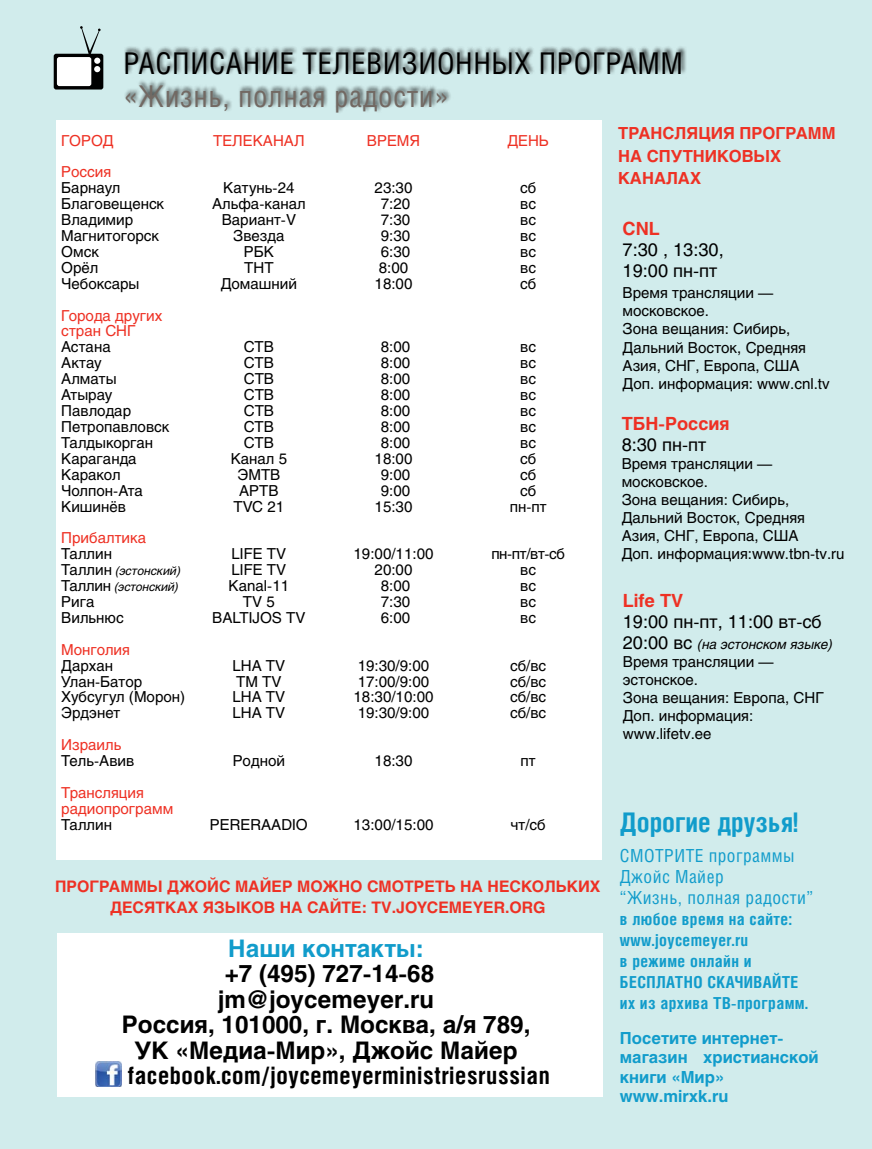
<style>
.page{position:relative;width:872px;height:1149px;background:#fff}
.page>*{position:absolute;margin:0;border:0;box-sizing:border-box;transform-origin:0 0}
.t1{font:30px "Helios Cond";color:#000}
.t2{font:30px "Helios Cond";letter-spacing:.02em;color:#726963}
.t3{font:700 27px "Helios Cond";color:#119ccb}
.t4{font:700 24px/25.5px "Helios";color:#000;text-align:center}
.t5{font:700 24px "Helios Cond";letter-spacing:.025em;color:#000}
.t6{font:700 24px "Helios";color:#119ccb}
.t7{font:18px/21px "Helios";color:#000}
.t8{font:18px/21px "Helios Cond";letter-spacing:.025em;color:#119ccb}
.t9{font:700 18px "Helios";color:#ee3124}
.t10{font:700 16.5px/21px "Helios Cond";letter-spacing:.025em;color:#119ccb}
.t11{font:700 16.5px/19.5px "Helios";color:#119ccb}
.t12{font:700 16.5px/22.5px "Helios";color:#ee3124}
.t13{font:700 15.75px "Helios";color:#ee3124}
.t14{font:700 15.75px "Helios";letter-spacing:.06em;color:#ee3124}
.t15{font:15px/15.9px "Helios";color:#000}
.t16{font:15px/15.9px "Helios";color:#ee3124}
.t17{font:italic 13.5px "Helios";color:#000}
.t18{font:italic 12px/15.9px "Helios";color:#000}
.s1{font-style:normal;font-size:15px}
.s2{font-style:normal;font-size:18px}
</style>
<div class="page">
<div style="left:0;top:0;width:872px;height:1148px;background:#d1ecec"></div>
<div style="left:56px;top:120px;width:546px;height:739px;background:#fff"></div>
<div style="left:57px;top:933px;width:546px;height:163px;background:#fff"></div>
<svg style="left:54px;top:26px;width:49px;height:63px"></svg>
<div style="left:124px;top:45px;width:563px;height:69px;background:#000;opacity:.75"></div>
<img style="left:96px;top:1061px;width:25px;height:25px">
<h1 class="t1" style="left:124px;top:45px;width:17px">расписаниете</h1>
<h1 class="t1" style="left:332px;top:45px;width:278px">левизионных программ</h1>
<h1 class="t2" style="left:124px;top:78px;width:326px">«Жизнь, полная радости»</h1>
<p class="t16" style="left:61px;top:124px;width:54px;line-height:31.8px">ГОРОД<br>Россия</p>
<p class="t15" style="left:61px;top:180px;width:105px">Барнаул<br>Благовещенск<br>Владимир<br>Магнитогорск<br>Омск<br>Орёл<br>Чебоксары</p>
<p class="t16" style="left:61px;top:307px;width:103px">Города других стран СНГ</p>
<p class="t15" style="left:61px;top:339px;width:110px">Астана<br>Актау<br>Алматы<br>Атырау<br>Павлодар<br>Петропавловск<br>Талдыкорган<br>Караганда<br>Каракол<br>Чолпон-Ата<br>Кишинёв</p>
<p class="t16" style="left:61px;top:529px;width:86px">Прибалтика</p>
<p class="t15" style="left:61px;top:545px;width:52px">Таллин</p>
<p class="t18" style="left:61px;top:562px;width:121px"><span class="s1">Таллин</span> (эстонский)<br><span class="s1">Таллин</span> (эстонский)</p>
<p class="t15" style="left:61px;top:593px;width:64px">Рига<br>Вильнюс</p>
<p class="t16" style="left:61px;top:641px;width:70px">Монголия</p>
<p class="t15" style="left:61px;top:657px;width:126px">Дархан<br>Улан-Батор<br>Хубсугул (Морон)<br>Эрдэнет</p>
<p class="t16" style="left:61px;top:736px;width:62px">Израиль</p>
<p class="t15" style="left:61px;top:752px;width:75px">Тель-Авив</p>
<p class="t16" style="left:61px;top:784px;width:113px">Трансляция радиопрограмм</p>
<p class="t15" style="left:61px;top:816px;width:52px">Таллин</p>
<p class="t16" style="left:213px;top:132px;width:93px">ТЕЛЕКАНАЛ</p>
<p class="t15" style="left:212px;top:180px;width:95px;text-align:center">Катунь-24<br>Альфа-канал<br>Вариант-V<br>Звезда<br>РБК<br>ТНТ<br>Домашний</p>
<p class="t15" style="left:231px;top:339px;width:58px;text-align:center">СТВ<br>СТВ<br>СTB<br>СTB<br>СTB<br>СТВ<br>СТВ<br>Канал 5<br>ЭМТВ<br>АРТВ<br>TVC 21</p>
<p class="t15" style="left:212px;top:545px;width:95px;text-align:center">LIFE ТV<br>LIFE ТV<br>Kanal-11<br>ТV 5<br>BALTIJOS TV</p>
<p class="t15" style="left:232px;top:657px;width:54px">LHA TV<br>TM TV<br>LHA TV<br>LHA TV</p>
<p class="t15" style="left:233px;top:752px;width:54px">Родной</p>
<p class="t15" style="left:210px;top:816px;width:99px">PERERAADIO</p>
<p class="t16" style="left:367px;top:132px;width:55px">ВРЕМЯ</p>
<p class="t15" style="left:374px;top:180px;width:39px;text-align:center">23:30<br>7:20<br>7:30<br>9:30<br>6:30<br>8:00<br>18:00</p>
<p class="t15" style="left:374px;top:339px;width:39px;text-align:center">8:00<br>8:00<br>8:00<br>8:00<br>8:00<br>8:00<br>8:00<br>18:00<br>9:00<br>9:00<br>15:30</p>
<p class="t15" style="left:353px;top:545px;width:82px;text-align:center">19:00/11:00<br>20:00<br>8:00<br>7:30<br>6:00</p>
<p class="t15" style="left:353px;top:657px;width:82px">19:30/9:00<br>17:00/9:00<br>18:30/10:00<br>19:30/9:00</p>
<p class="t15" style="left:374px;top:752px;width:39px">18:30</p>
<p class="t15" style="left:353px;top:816px;width:82px">13:00/15:00</p>
<p class="t16" style="left:507px;top:132px;width:43px">ДЕНЬ</p>
<p class="t15" style="left:520px;top:180px;width:18px;text-align:justify">сб вс вс вс вс вс сб</p>
<p class="t15" style="left:510px;top:339px;width:38px;text-align:center">вс<br>вс<br>вс<br>вс<br>вс<br>вс<br>вс<br>сб<br>сб<br>сб пн-пт</p>
<p class="t15" style="left:491px;top:545px;width:75px;text-align:center">пн-пт/вт-сб вс<br>вс<br>вс<br>вс</p>
<p class="t15" style="left:510px;top:657px;width:38px;text-align:justify">сб/вс сб/вс сб/вс сб/вс</p>
<p class="t15" style="left:520px;top:752px;width:17px">пт</p>
<p class="t15" style="left:510px;top:816px;width:37px">чт/сб</p>
<p class="t13" style="left:55px;top:876px;width:80px">Программы</p>
<p class="t13" style="left:167px;top:876px;width:433px">Джойс Майер можно смотреть на нескольких</p>
<p class="t13" style="left:110px;top:897px;width:35px">десятк</p>
<p class="t14" style="left:176px;top:897px;width:370px">ах языков на сайте: tv.joycemeyer.org</p>
<h3 class="t6" style="left:228px;top:933px;width:197px">Наши контакты:</h3>
<h3 class="t4" style="left:122px;top:960px;width:410px">+7 (495) 727-14-68 jm@joycemeyer.ru<br>Россия, 101000, г. Москва, а/я 789,<br>УК «Медиа-Мир», Джойс Майер</h3>
<h3 class="t5" style="left:128px;top:1060px;width:423px">facebook.com/joycemeyerministriesrussian</h3>
<p class="t12" style="left:618px;top:122px;width:219px;text-indent:44px">СЛЯЦИЯ ПРОГРАММ<br>НА СПУТНИ КОВЫХ<br>КАНАЛА</p>
<p class="t12" style="left:618px;top:122px;width:22px">ТРАН</p>
<p class="t12" style="left:690px;top:167px;width:13px">Х</p>
<p class="t9" style="left:622px;top:218px;width:39px">CNL</p>
<p class="t7" style="left:622px;top:239px;width:103px">7:30 , 13:30,<br>19:00 пн-пт</p>
<p class="t15" style="left:622px;top:284px;width:208px;line-height:18px">Время трансляции — московское.<br>Зона вещания: Сибирь,<br>Дальний Восток, Средняя<br>Азия, СНГ, Европа, США<br>Доп. информация: www.cnl.tv</p>
<p class="t9" style="left:621px;top:412px;width:110px">ТБН-Россия</p>
<p class="t7" style="left:621px;top:433px;width:86px">8:30 пн-пт</p>
<p class="t15" style="left:621px;top:454px;width:224px;line-height:18px">Время трансляции — московское.<br>Зона вещания: Сибирь,<br>Дальний Восток, Средняя<br>Азия, СНГ, Европа, США<br>Доп. информация:www.tbn-tv.ru</p>
<p class="t9" style="left:623px;top:589px;width:62px">Life TV</p>
<p class="t7" style="left:623px;top:610px;width:200px">19:00 пн-пт, 11:00 вт-сб</p>
<p class="t17" style="left:623px;top:635px;width:211px"><span class="s2">20:00 вс</span> (на эстонском языке)</p>
<p class="t15" style="left:623px;top:652px;width:202px;line-height:18px">Время трансляции — эстонское.<br>Зона вещания: Европа, СНГ<br>Доп. информация: www.lifetv.ee</p>
<h2 class="t3" style="left:620px;top:806px;width:180px">Дорогие друзья!</h2>
<p class="t8" style="left:620px;top:844px;width:195px">СМОТРИТЕ программы<br>Джойс Майер<br>“Жизнь, полная радости”</p>
<p class="t10" style="left:620px;top:908px;width:173px">в любое время на сайте: www.joycemeyer.ru<br>в режиме онлайн и<br>БЕСПЛАТНО</p>
<p class="t10" style="left:620px;top:971px;width:189px;text-indent:87px">СКАЧИВАЙТЕ их из архива ТВ-программ.</p>
<p class="t11" style="left:620px;top:1027px;width:200px">Посетите интернет&shy;магазин христианской книги «Мир» www.mirxk.ru</p>
</div>
